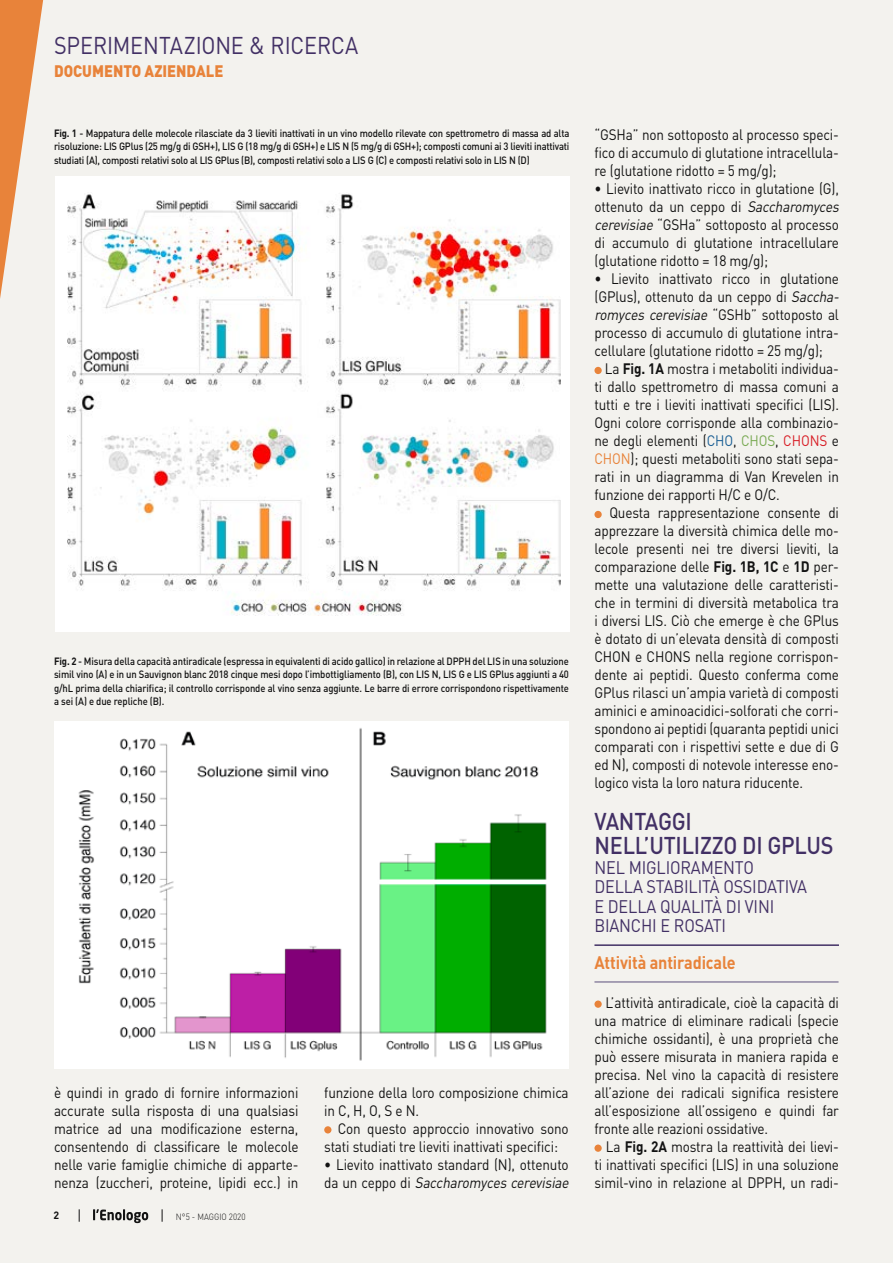
<style>
.page{position:relative;width:893px;height:1263px;background:#f3f2ee}
.page>*{position:absolute;margin:0;border:0;box-sizing:border-box;transform-origin:0 0}
.t1{font:500 24px/24px "DIN";letter-spacing:-.01em;color:#423065;scale:.9 1}
.t2{font:24px "DIN";letter-spacing:-.005em;color:#423065;scale:.9 1}
.t3{font:18px/19.5px "DIN";letter-spacing:-.01em;color:#423065;scale:.9 1}
.t4{font:700 18px "DIN";letter-spacing:-.01em;color:#e8833a;scale:.9 1}
.t5{font:900 16.5px "DIN";color:#e8833a;scale:.9 1}
.t6{font:15px/18px "DIN";letter-spacing:-.01em;color:#121212;text-align:justify;scale:.9 1}
.t7{font:500 10.5px/13.5px "DIN";letter-spacing:-.02em;color:#121212;text-align:justify;scale:.9 1}
.t8{font:700 10.5px "DIN";color:#121212}
.t9{font:300 9px "DIN";color:#121212;scale:.9 1}
.s1{font-weight:700}
.s2{font-style:italic}
.s3{color:#1c6095}
.s4{color:#7aaa54}
.s5{color:#d81f27}
.s6{color:#e8833a}
</style>
<div class="page">
<svg style="left:93px;top:1209px;width:55px;height:14px"></svg>
<svg style="left:79px;top:1209px;width:1px;height:13px"></svg>
<svg style="left:162px;top:1209px;width:1px;height:13px"></svg>
<svg style="left:0;top:0;width:44px;height:299px"></svg>
<div style="left:324px;top:1126px;width:7px;height:7px;background:#e8833a;border-radius:50%"></div>
<div style="left:594px;top:367px;width:8px;height:7px;background:#e8833a;border-radius:50%"></div>
<div style="left:594px;top:511px;width:8px;height:7px;background:#e8833a;border-radius:50%"></div>
<hr style="left:594px;top:944px;width:245px;height:2px;background:#423065">
<hr style="left:594px;top:982px;width:244px;height:1px;background:#5b4e7c">
<div style="left:594px;top:1000px;width:8px;height:8px;background:#e8833a;border-radius:50%"></div>
<div style="left:594px;top:1144px;width:8px;height:8px;background:#e8833a;border-radius:50%"></div>
<div style="left:55px;top:177px;width:514px;height:455px;background:#fff"></div>
<img style="left:67px;top:194px;width:493px;height:421px">
<div style="left:54px;top:721px;width:515px;height:347px;background:#fff"></div>
<img style="left:78px;top:728px;width:469px;height:333px">
<h1 class="t2" style="left:54px;top:30px;width:340px">SPERIMENTAZIONE &amp; RICERCA</h1>
<p class="t5" style="left:54px;top:60px;width:190px">DOCUMENTO AZIENDALE</p>
<p class="t7" style="left:54px;top:126px;width:574px"><span class="s1">Fig. 1</span> - Mappatura delle molecole rilasciate da 3 lieviti inattivati in un vino modello rilevate con spettrometro di massa ad alta risoluzione: LIS GPlus (25 mg/g di GSH+), LIS G (18 mg/g di GSH+) e LIS N (5 mg/g di GSH+); composti comuni ai 3 lieviti inattivati studiati (A), composti relativi solo al LIS GPlus (B), composti relativi solo a LIS G (C) e composti relativi solo in LIS N (D)</p>
<p class="t7" style="left:54px;top:654px;width:574px"><span class="s1">Fig. 2</span> - Misura della capacità antiradicale (espressa in equivalenti di acido gallico) in relazione al DPPH del LIS in una soluzione simil vino (A) e in un Sauvignon blanc 2018 cinque mesi dopo l’imbottigliamento (B), con LIS N, LIS G e LIS GPlus aggiunti a 40 g/hL prima della chiarifica; il controllo corrisponde al vino senza aggiunte. Le barre di errore corrispondono rispettivamente a sei (A) e due repliche (B).</p>
<p class="t6" style="left:54px;top:1083px;width:273px">è quindi in grado di fornire informazioni accurate sulla risposta di una qualsiasi matrice ad una modificazione esterna, consentendo di classificare le molecole nelle varie famiglie chimiche di apparte&shy;nenza (zuccheri, proteine, lipidi ecc.) in</p>
<p class="t6" style="left:324px;top:1083px;width:273px">funzione della loro composizione chimica in C, H, O, S e N.</p>
<p class="t6" style="left:324px;top:1119px;width:273px;text-indent:14px">Con questo approccio innovativo sono stati studiati tre lieviti inattivati specifici:</p>
<p class="t6" style="left:324px;top:1155px;width:277px">• Lievito inattivato standard (N), ottenuto d a u n c e p p o d i <span class="s2">Saccharomyces cerevisiae</span></p>
<p class="t8" style="left:54px;top:1208px;width:7px">2</p>
<p class="t9" style="left:176px;top:1211px;width:79px">N°5 - MAGGIO 2020</p>
<p class="t6" style="left:594px;top:125px;width:273px">“GSHa” non sottoposto al processo speci&shy;fico di accumulo di glutatione intracellula&shy;re (glutatione ridotto = 5 mg/g);</p>
<p class="t6" style="left:594px;top:179px;width:277px;text-align:left">• Lievito inattivato ricco in glutatione (G), ottenuto da un ceppo di <span class="s2">Saccharomyces cerevisiae</span> “GSHa” sottoposto al processo di accumulo di glutatione intracellulare (glutatione ridotto = 18 mg/g);</p>
<p class="t6" style="left:594px;top:269px;width:277px;text-align:left">• Lievito inattivato ricco in glutatione (GPlus), ottenuto da un ceppo di <span class="s2">Saccha&shy;romyces cerevisiae</span> “GSHb” sottoposto al processo di accumulo di glutatione intra&shy;cellulare (glutatione ridotto = 25 mg/g);</p>
<p class="t6" style="left:594px;top:359px;width:273px;text-indent:10px">La <span class="s1">Fig. 1A</span> mostra i metaboliti individua&shy;ti dallo spettrometro di massa comuni a tutti e tre i lieviti inattivati specifici (LIS).<br>Ogni colore corrisponde alla combinazio&shy;ne degli elementi (<span class="s3">CHO</span>, <span class="s4">CHOS</span>, <span class="s5">CHONS</span> e <span class="s6">CHON</span>); questi metaboliti sono stati sepa&shy;rati in un diagramma di Van Krevelen in funzione dei rapporti H/C e O/C.</p>
<p class="t6" style="left:594px;top:503px;width:273px;text-indent:15px">Questa rappresentazione consente di apprezzare la diversità chimica delle mo&shy;lecole presenti nei tre diversi lieviti, la comparazione delle <span class="s1">Fig. 1B, 1C</span> e <span class="s1">1D</span> per&shy;mette una valutazione delle caratteristi&shy;che in termini di diversità metabolica tra i diversi LIS. Ciò che emerge è che GPlus è dotato di un’elevata densità di composti CHON e CHONS nella regione corrispon&shy;dente ai peptidi. Questo conferma come GPlus rilasci un’ampia varietà di composti aminici e aminoacidici-solforati che corri&shy;spondono ai peptidi (quaranta peptidi unici comparati con i rispettivi sette e due di G ed N), composti di notevole interesse eno&shy;logico vista la loro natura riducente.</p>
<h1 class="t1" style="left:594px;top:809px;width:267px">VANTAGGI<br>NELL’UTILIZZO DI GPLUS</h1>
<p class="t3" style="left:594px;top:857px;width:238px">NEL MIGLIORAMENTO<br>DELLA STABILITÀ OSSIDATIVA<br>E DELLA QUALITÀ DI VINI<br>BIANCHI E ROSATI</p>
<p class="t4" style="left:594px;top:951px;width:158px">Attività antiradicale</p>
<p class="t6" style="left:594px;top:993px;width:273px;text-indent:11px">L’attività antiradicale, cioè la capacità di una matrice di eliminare radicali (specie chimiche ossidanti), è una proprietà che può essere misurata in maniera rapida e precisa. Nel vino la capacità di resistere all’azione dei radicali significa resistere all’esposizione all’ossigeno e quindi far fronte alle reazioni ossidative.</p>
<p class="t6" style="left:594px;top:1137px;width:273px;text-indent:11px">La <span class="s1">Fig. 2A</span> mostra la reattività dei lievi&shy;ti inattivati specifici (LIS) in una soluzione simil-vino in relazione al DPPH, un radi-</p>
</div>
